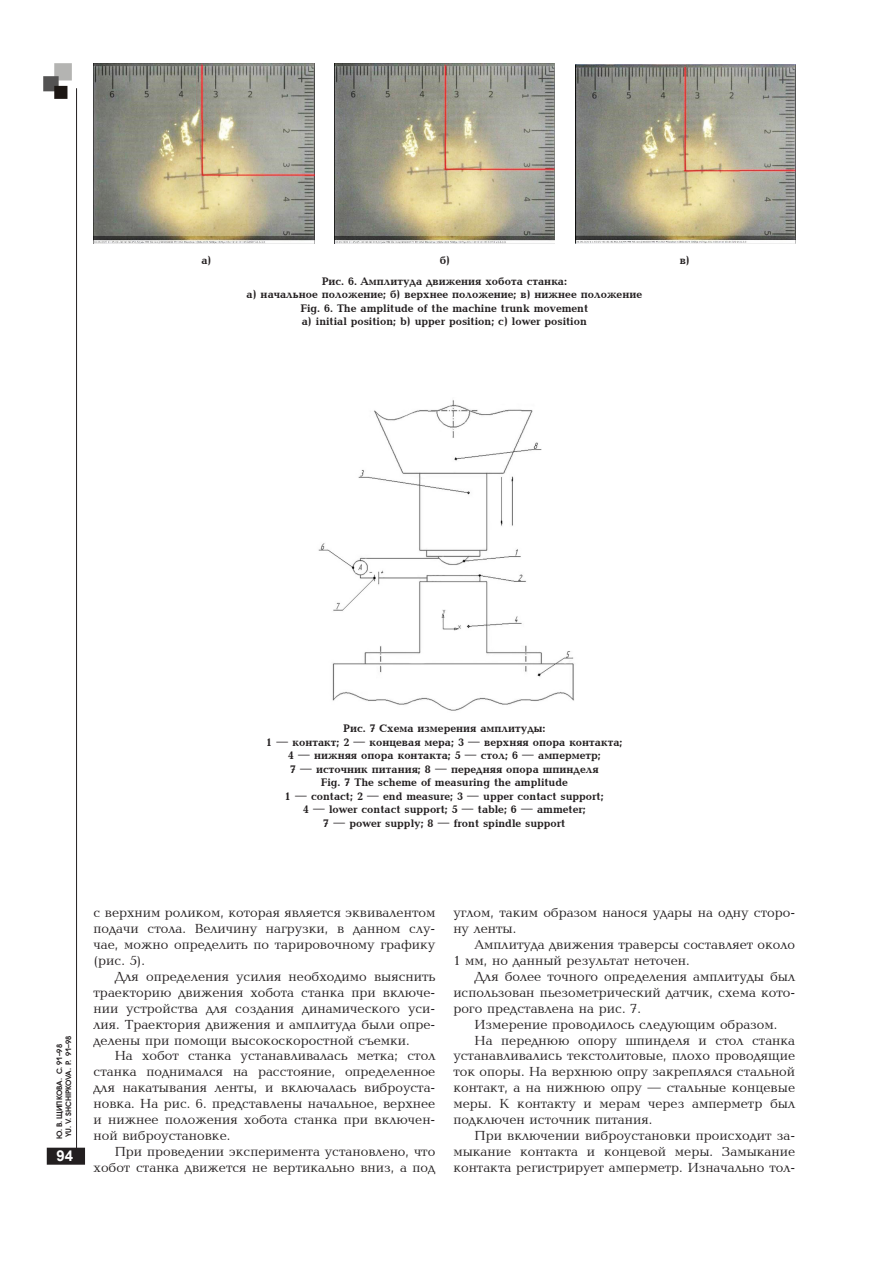
<style>
.page{position:relative;width:893px;height:1263px;background:#fff}
.page>*{position:absolute;margin:0;border:0;box-sizing:border-box;transform-origin:0 0}
.t1{font:700 15px "Arial";color:#fff}
.основной_текст{font:13.5px/15.9px "Baltica CTT";color:#231f20;text-align:justify}
.аннотация{font:700 11.25px/13.5px "Baltica C";color:#231f20;text-align:center}
.t2{font:600 7.5px/9px "Avant Garde Gothic C";color:#231f20}
</style>
<div class="page">
<div style="left:48px;top:1148px;width:36px;height:16px;background:#231f20"></div>
<div style="left:47px;top:1148px;width:38px;height:17px;border:2px solid #231f20"></div>
<img style="left:43px;top:63px;width:29px;height:36px">
<hr style="left:76px;top:88px;width:1px;height:1068px;background:#231f20">
<img style="left:94px;top:64px;width:220px;height:180px">
<img style="left:335px;top:64px;width:220px;height:180px">
<img style="left:575px;top:64px;width:220px;height:180px">
<img style="left:318px;top:400px;width:256px;height:311px">
<p class="аннотация" style="left:201px;top:254px;width:12px">а)</p>
<p class="аннотация" style="left:440px;top:254px;width:12px">б)</p>
<p class="аннотация" style="left:680px;top:254px;width:12px">в)</p>
<p class="аннотация" style="left:322px;top:275px;width:247px">Рис. 6. Амплитуда движения хобота станка:</p>
<p class="аннотация" style="left:247px;top:288px;width:397px">а) начальное положение; б) верхнее положение; в) нижнее положение</p>
<p class="аннотация" style="left:300px;top:302px;width:289px">Fig. 6. The amplitude of the machine trunk movement</p>
<p class="аннотация" style="left:302px;top:315px;width:287px">a) initial position; b) upper position; c) lower position</p>
<p class="аннотация" style="left:343px;top:722px;width:204px">Рис. 7 Схема измерения амплитуды:</p>
<p class="аннотация" style="left:266px;top:736px;width:358px">1 — контакт; 2 — концевая мера; 3 — верхняя опора контакта;<br>4 — нижняя опора контакта; 5 — стол; 6 — амперметр;</p>
<p class="аннотация" style="left:290px;top:763px;width:310px">7 — источник питания; 8 — передняя опора шпинделя</p>
<p class="аннотация" style="left:321px;top:776px;width:249px">Fig. 7 The scheme of measuring the amplitude</p>
<p class="аннотация" style="left:285px;top:790px;width:320px">1 — contact; 2 — end measure; 3 — upper contact support;</p>
<p class="аннотация" style="left:303px;top:803px;width:284px">4 — lower contact support; 5 — table; 6 — ammeter;</p>
<p class="аннотация" style="left:323px;top:817px;width:244px">7 — power supply; 8 — front spindle support</p>
<p class="t2" style="left:55px;top:1139px;width:105px;rotate:-90deg">Ю. В. ЩИПКОВА. С. 91–98<br>YU. V. SHCHIPKOVA. P. 91–98</p>
<p class="t1" style="left:57px;top:1145px;width:18px">94</p>
<p class="основной_текст" style="left:94px;top:905px;width:343px">с верхним роликом, которая является эквивалентом подачи стола. Величину нагрузки, в данном слу&shy;чае, можно определить по тарировочному графику (рис. 5).</p>
<p class="основной_текст" style="left:94px;top:969px;width:343px;text-indent:21px">Для определения усилия необходимо выяснить траекторию движения хобота станка при включе&shy;нии устройства для создания динамического уси&shy;лия. Траектория движения и амплитуда были опре&shy;делены при помощи высокоскоростной съемки.</p>
<p class="основной_текст" style="left:94px;top:1049px;width:343px;text-indent:21px">На хобот станка устанавливалась метка; стол станка поднимался на расстояние, определенное для накатывания ленты, и включалась виброуста&shy;новка. На рис. 6. представлены начальное, верхнее и нижнее положения хобота станка при включен&shy;ной виброустановке.</p>
<p class="основной_текст" style="left:94px;top:1144px;width:343px;text-align:right">При проведении эксперимента установлено, что хобот станка движется не вертикально вниз, а под</p>
<p class="основной_текст" style="left:453px;top:905px;width:343px">углом, таким образом нанося удары на одну сторо&shy;ну ленты.</p>
<p class="основной_текст" style="left:453px;top:937px;width:343px;text-indent:21px">Амплитуда движения траверсы составляет около<br>1 мм, но данный результат неточен.</p>
<p class="основной_текст" style="left:453px;top:969px;width:343px;text-indent:21px">Для более точного определения амплитуды был использован пьезометрический датчик, схема кото&shy;рого представлена на рис. 7.</p>
<p class="основной_текст" style="left:475px;top:1017px;width:304px">Измерение проводилось следующим образом.</p>
<p class="основной_текст" style="left:453px;top:1033px;width:343px;text-indent:21px">На переднюю опору шпинделя и стол станка устанавливались текстолитовые, плохо проводящие ток опоры. На верхнюю опру закреплялся стальной контакт, а на нижнюю опру — стальные концевые меры. К контакту и мерам через амперметр был подключен источник питания.</p>
<p class="основной_текст" style="left:453px;top:1128px;width:343px;text-indent:21px">При включении виброустановки происходит за&shy;мыкание контакта и концевой меры. Замыкание контакта регистрирует амперметр. Изначально тол-</p>
</div>
